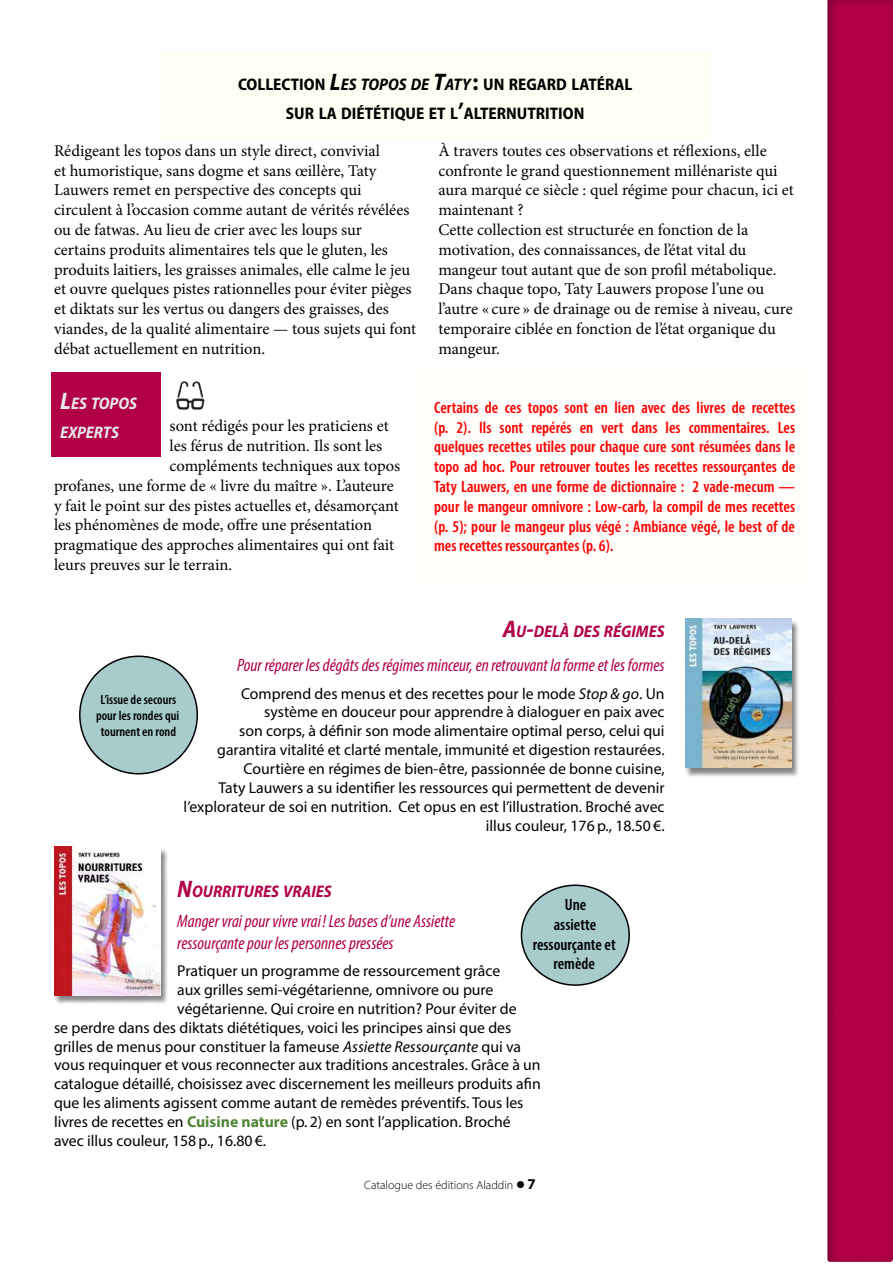
<style>
.page{position:relative;width:893px;height:1263px;background:#fff}
.page>*{position:absolute;margin:0;border:0;box-sizing:border-box;transform-origin:0 0}
.t1{font:italic condensed 18px/21.6px "Myriad Pro";color:#b10047}
.t2{font:700 semi-condensed 16.8px/28.8px "Myriad Pro";color:#000;text-align:center}
.t3{font:italic 700 semi-condensed 16.8px "Myriad Pro";color:#b10047}
.t4{font:italic 700 semi-condensed 16.8px/28.8px "Myriad Pro";color:#e6e7e8}
.t5{font:16.5px/19.8px "Minion Pro";color:#000}
.t6{font:600 condensed 16.5px/19.8px "Myriad Pro";color:#f00;text-align:justify}
.t7{font:600 condensed 16.5px/19.8px "Myriad Pro";color:#000;text-align:center}
.t8{font:15.75px/18.9px "Myriad Pro";color:#000;text-align:right}
.t9{font:600 condensed 13.35px/16px "Myriad Pro";color:#000;text-align:center}
.t10{font:300 12px "Myriad Pro";color:#000}
.s1{font-style:italic;font-size:24px}
.s2{font-style:italic}
.s3{font-size:24px}
.s4{font-weight:700;color:#508636}
.s5{font-weight:700;font-size:15px}
</style>
<div class="page">
<div style="left:816px;top:0;width:77px;height:1263px;background:#000;opacity:.4"></div>
<div style="left:417px;top:365px;width:395px;height:222px;background:#fffefa"></div>
<div style="left:52px;top:373px;width:109px;height:84px;background:#b10047"></div>
<div style="left:160px;top:54px;width:550px;height:84px;background:#fffef2"></div>
<img style="left:176px;top:381px;width:29px;height:29px">
<div style="left:80px;top:656px;width:117px;height:118px;background:#a8cbcc;border-radius:50%"></div>
<div style="left:79px;top:655px;width:119px;height:119px;border:2px solid #000;border-radius:50%"></div>
<div style="left:53px;top:847px;width:115px;height:158px;background:#000;opacity:.5"></div>
<img style="left:54px;top:846px;width:106px;height:149px">
<div style="left:684px;top:620px;width:115px;height:158px;background:#000;opacity:.5"></div>
<img style="left:685px;top:619px;width:106px;height:149px">
<div style="left:521px;top:885px;width:108px;height:100px;background:#a8cbcc;border-radius:50%"></div>
<div style="left:521px;top:884px;width:109px;height:102px;border:2px solid #000;border-radius:50%"></div>
<p class="t2" style="left:238px;top:70px;width:396px">COLLECTION <span class="s1">L</span><span class="s2">ES TOPOS DE</span> <span class="s1">T</span><span class="s2">ATY</span><span class="s3">:</span> UN REGARD LATÉRAL<br>SUR LA DIÉTÉTIQUE ET L<span class="s3">’</span>ALTERNUTRITION</p>
<p class="t5" style="left:54px;top:141px;width:364px">Rédigeant les topos dans un style direct, convivial<br>et humoristique, sans dogme et sans œillère, Taty Lauwers remet en perspective des concepts qui circulent à l’occasion comme autant de vérités révélées ou de fatwas. Au lieu de crier avec les loups sur certains produits alimentaires tels que le gluten, les produits laitiers, les graisses animales, elle calme le jeu et ouvre quelques pistes rationnelles pour éviter pièges et diktats sur les vertus ou dangers des graisses, des viandes, de la qualité alimentaire — tous sujets qui font débat actuellement en nutrition.</p>
<p class="t5" style="left:438px;top:141px;width:357px">À travers toutes ces observations et réflexions, elle confronte le grand questionnement millénariste qui aura marqué ce siècle : quel régime pour chacun, ici et maintenant ?<br>Cette collection est structurée en fonction de la motivation, des connaissances, de l’état vital du mangeur tout autant que de son profil métabolique.<br>Dans chaque topo, Taty Lauwers propose l’une ou l’autre « cure » de drainage ou de remise à niveau, cure temporaire ciblée en fonction de l’état organique du mangeur.</p>
<p class="t4" style="left:60px;top:389px;width:78px"><span class="s3">L</span>ES TOPOS<br>EXPERTS</p>
<p class="t5" style="left:170px;top:416px;width:221px">sont rédigés pour les praticiens et</p>
<p class="t5" style="left:170px;top:436px;width:214px">les férus de nutrition. Ils sont les</p>
<p class="t5" style="left:170px;top:456px;width:232px">compléments techniques aux topos</p>
<p class="t5" style="left:54px;top:476px;width:341px">profanes, une forme de « livre du maître ». L’auteure</p>
<p class="t5" style="left:54px;top:496px;width:346px">y fait le point sur des pistes actuelles et, désamorçant</p>
<p class="t5" style="left:54px;top:515px;width:320px">les phénomènes de mode, offre une présentation</p>
<p class="t5" style="left:54px;top:535px;width:342px">pragmatique des approches alimentaires qui ont fait</p>
<p class="t5" style="left:54px;top:555px;width:180px">leurs preuves sur le terrain.</p>
<p class="t6" style="left:434px;top:397px;width:363px">Certains de ces topos sont en lien avec des livres de recettes (p. 2). Ils sont repérés en vert dans les commentaires. Les quelques recettes utiles pour chaque cure sont résumées dans le topo ad hoc. Pour retrouver toutes les recettes ressourçantes de Taty Lauwers, en une forme de dictionnaire : 2 vade-mecum — pour le mangeur omnivore : Low-carb, la compil de mes recettes (p. 5); pour le mangeur plus végé : Ambiance végé, le best of de mes recettes ressourçantes (p. 6).</p>
<p class="t3" style="left:503px;top:620px;width:163px"><span class="s3">A</span>U<span class="s3">-</span>DELÀ DES RÉGIMES</p>
<p class="t1" style="left:237px;top:654px;width:429px">Pour réparer les dégâts des régimes minceur, en retrouvant la forme et les formes</p>
<p class="t8" style="left:184px;top:683px;width:482px">Comprend des menus et des recettes pour le mode <span class="s2">Stop &amp; go</span>. Un système en douceur pour apprendre à dialoguer en paix avec<br>son corps, à définir son mode alimentaire optimal perso, celui qui garantira vitalité et clarté mentale, immunité et digestion restaurées.<br>Courtière en régimes de bien-être, passionnée de bonne cuisine,<br>Taty Lauwers a su identifier les ressources qui permettent de devenir l’explorateur de soi en nutrition. Cet opus en est l’illustration. Broché avec illus couleur, 176p., 18.50 €.</p>
<p class="t9" style="left:96px;top:691px;width:85px">L’issue de secours pour les rondes qui tournent en rond</p>
<p class="t3" style="left:177px;top:880px;width:156px"><span class="s3">N</span>OURRITURES VRAIES</p>
<p class="t1" style="left:177px;top:910px;width:279px">Manger vrai pour vivre vrai! Les bases d’une Assiette ressourçante pour les personnes pressées</p>
<p class="t8" style="left:177px;top:961px;width:324px">Pratiquer un programme de ressourcement grâce</p>
<p class="t8" style="left:177px;top:980px;width:318px">aux grilles semi-végétarienne, omnivore ou pure</p>
<p class="t8" style="left:177px;top:999px;width:341px">végétarienne. Qui croire en nutrition? Pour éviter de</p>
<p class="t8" style="left:54px;top:1018px;width:459px">se perdre dans des diktats diététiques, voici les principes ainsi que des</p>
<p class="t8" style="left:54px;top:1036px;width:469px">grilles de menus pour constituer la fameuse <span class="s2">Assiette Ressourçante</span> qui va</p>
<p class="t8" style="left:54px;top:1055px;width:488px">vous requinquer et vous reconnecter aux traditions ancestrales. Grâce à un</p>
<p class="t8" style="left:54px;top:1074px;width:488px">catalogue détaillé, choisissez avec discernement les meilleurs produits afin</p>
<p class="t8" style="left:54px;top:1093px;width:471px">que les aliments agissent comme autant de remèdes préventifs. Tous les</p>
<p class="t8" style="left:54px;top:1112px;width:458px">livres de recettes en <span class="s4">Cuisine nature</span> (p. 2) en sont l’application. Broché</p>
<p class="t8" style="left:54px;top:1131px;width:214px">avec illus couleur, 158p., 16.80 €.</p>
<p class="t7" style="left:533px;top:894px;width:85px">Une<br>assiette ressourçante et remède</p>
<p class="t10" style="left:364px;top:1178px;width:173px">Catalogue des éditions Aladdin ● <span class="s5">7</span></p>
</div>
